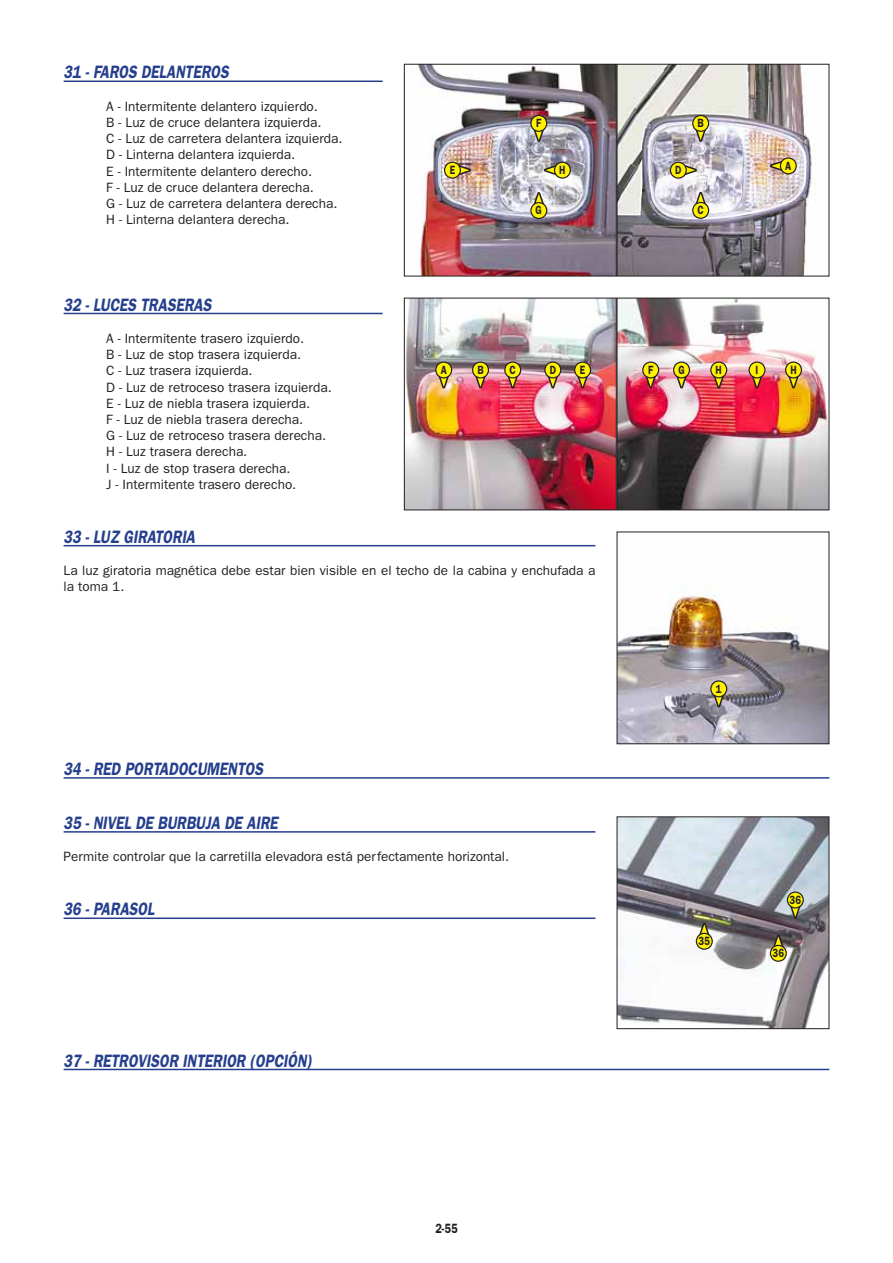
<style>
.page{position:relative;width:893px;height:1263px;background:#fff}
.page>*{position:absolute;margin:0;border:0;box-sizing:border-box;transform-origin:0 0}
.t1{font:italic 600 18px "Franklin Gothic";color:#253f8e;scale:.8 1}
.t2{font:13.5px/16.2px "Franklin Gothic";color:#231f20}
.t3{font:600 13.5px "Franklin Gothic";color:#231f20;scale:.8 1}
.t4{font:600 12px "Franklin Gothic";color:#231f20;scale:.8 1}
</style>
<div class="page">
<img style="left:403px;top:63px;width:213px;height:214px">
<svg style="left:529px;top:114px;width:19px;height:29px"></svg>
<svg style="left:543px;top:161px;width:28px;height:18px"></svg>
<svg style="left:529px;top:191px;width:19px;height:29px"></svg>
<svg style="left:443px;top:161px;width:29px;height:18px"></svg>
<img style="left:616px;top:63px;width:213px;height:214px">
<svg style="left:691px;top:114px;width:18px;height:29px"></svg>
<svg style="left:768px;top:157px;width:29px;height:18px"></svg>
<svg style="left:691px;top:191px;width:18px;height:28px"></svg>
<svg style="left:669px;top:161px;width:28px;height:18px"></svg>
<svg style="left:616px;top:531px;width:213px;height:214px"></svg>
<svg style="left:709px;top:680px;width:18px;height:28px"></svg>
<svg style="left:616px;top:816px;width:213px;height:213px"></svg>
<svg style="left:786px;top:891px;width:18px;height:28px"></svg>
<svg style="left:769px;top:934px;width:18px;height:28px"></svg>
<svg style="left:695px;top:922px;width:18px;height:28px"></svg>
<img style="left:617px;top:297px;width:212px;height:214px">
<svg style="left:641px;top:361px;width:18px;height:28px"></svg>
<svg style="left:672px;top:361px;width:18px;height:28px"></svg>
<svg style="left:709px;top:361px;width:18px;height:28px"></svg>
<svg style="left:748px;top:361px;width:18px;height:28px"></svg>
<svg style="left:784px;top:361px;width:18px;height:28px"></svg>
<img style="left:403px;top:297px;width:214px;height:214px">
<svg style="left:434px;top:361px;width:19px;height:28px"></svg>
<svg style="left:471px;top:361px;width:18px;height:28px"></svg>
<svg style="left:503px;top:361px;width:19px;height:28px"></svg>
<svg style="left:543px;top:361px;width:19px;height:28px"></svg>
<svg style="left:573px;top:361px;width:18px;height:28px"></svg>
<hr style="left:64px;top:81px;width:318px;height:1px;background:#253f8e">
<hr style="left:64px;top:313px;width:318px;height:1px;background:#253f8e">
<hr style="left:64px;top:545px;width:531px;height:1px;background:#253f8e">
<hr style="left:64px;top:777px;width:765px;height:2px;background:#253f8e">
<hr style="left:64px;top:831px;width:531px;height:2px;background:#253f8e">
<hr style="left:64px;top:918px;width:531px;height:1px;background:#253f8e">
<hr style="left:64px;top:1069px;width:765px;height:1px;background:#253f8e">
<h1 class="t1" style="left:64px;top:66px;width:208px">31 - FAROS DELANTEROS</h1>
<p class="t2" style="left:106px;top:99px;width:238px">A - Intermitente delantero izquierdo.<br>B - Luz de cruce delantera izquierda.<br>C - Luz de carretera delantera izquierda.<br>D - Linterna delantera izquierda.<br>E - Intermitente delantero derecho.<br>F - Luz de cruce delantera derecha.<br>G - Luz de carretera delantera derecha.<br>H - Linterna delantera derecha.</p>
<h1 class="t1" style="left:64px;top:298px;width:186px">32 - LUCES TRASERAS</h1>
<p class="t2" style="left:106px;top:331px;width:227px">A - Intermitente trasero izquierdo.<br>B - Luz de stop trasera izquierda.<br>C - Luz trasera izquierda.<br>D - Luz de retroceso trasera izquierda.<br>E - Luz de niebla trasera izquierda.<br>F - Luz de niebla trasera derecha.<br>G - Luz de retroceso trasera derecha.<br>H - Luz trasera derecha.<br>I - Luz de stop trasera derecha.<br>J - Intermitente trasero derecho.</p>
<p class="t4" style="left:449px;top:166px;width:8px">E</p>
<p class="t4" style="left:536px;top:119px;width:8px">F</p>
<p class="t4" style="left:535px;top:206px;width:9px">G</p>
<p class="t4" style="left:559px;top:166px;width:9px">H</p>
<p class="t4" style="left:675px;top:166px;width:9px">D</p>
<p class="t4" style="left:697px;top:119px;width:9px">B</p>
<p class="t4" style="left:697px;top:206px;width:9px">C</p>
<p class="t4" style="left:785px;top:162px;width:9px">A</p>
<p class="t4" style="left:440px;top:366px;width:9px">A</p>
<p class="t4" style="left:477px;top:366px;width:9px">B</p>
<p class="t4" style="left:509px;top:366px;width:9px">C</p>
<p class="t4" style="left:549px;top:366px;width:9px">D</p>
<p class="t4" style="left:580px;top:366px;width:8px">E</p>
<p class="t4" style="left:648px;top:366px;width:8px">F</p>
<p class="t4" style="left:678px;top:366px;width:9px">G</p>
<p class="t4" style="left:715px;top:366px;width:9px">H</p>
<p class="t4" style="left:755px;top:366px;width:5px">I</p>
<p class="t4" style="left:790px;top:366px;width:9px">H</p>
<h1 class="t1" style="left:64px;top:530px;width:166px">33 - LUZ GIRATORIA</h1>
<p class="t2" style="left:64px;top:564px;width:533px">La luz giratoria magnética debe estar bien visible en el techo de la cabina y enchufada a la toma 1.</p>
<h1 class="t1" style="left:64px;top:763px;width:251px">34 - RED PORTADOCUMENTOS</h1>
<h1 class="t1" style="left:64px;top:817px;width:269px">35 - NIVEL DE BURBUJA DE AIRE</h1>
<p class="t2" style="left:64px;top:850px;width:447px">Permite controlar que la carretilla elevadora está perfectamente horizontal.</p>
<h1 class="t1" style="left:64px;top:903px;width:115px">36 - PARASOL</h1>
<h1 class="t1" style="left:64px;top:1054px;width:312px">37 - RETROVISOR INTERIOR (OPCIÓN)</h1>
<p class="t3" style="left:435px;top:1224px;width:29px">2-55</p>
<p class="t4" style="left:715px;top:685px;width:9px">1</p>
<p class="t4" style="left:698px;top:937px;width:16px">35</p>
<p class="t4" style="left:789px;top:896px;width:16px">36</p>
<p class="t4" style="left:772px;top:949px;width:16px">36</p>
</div>
